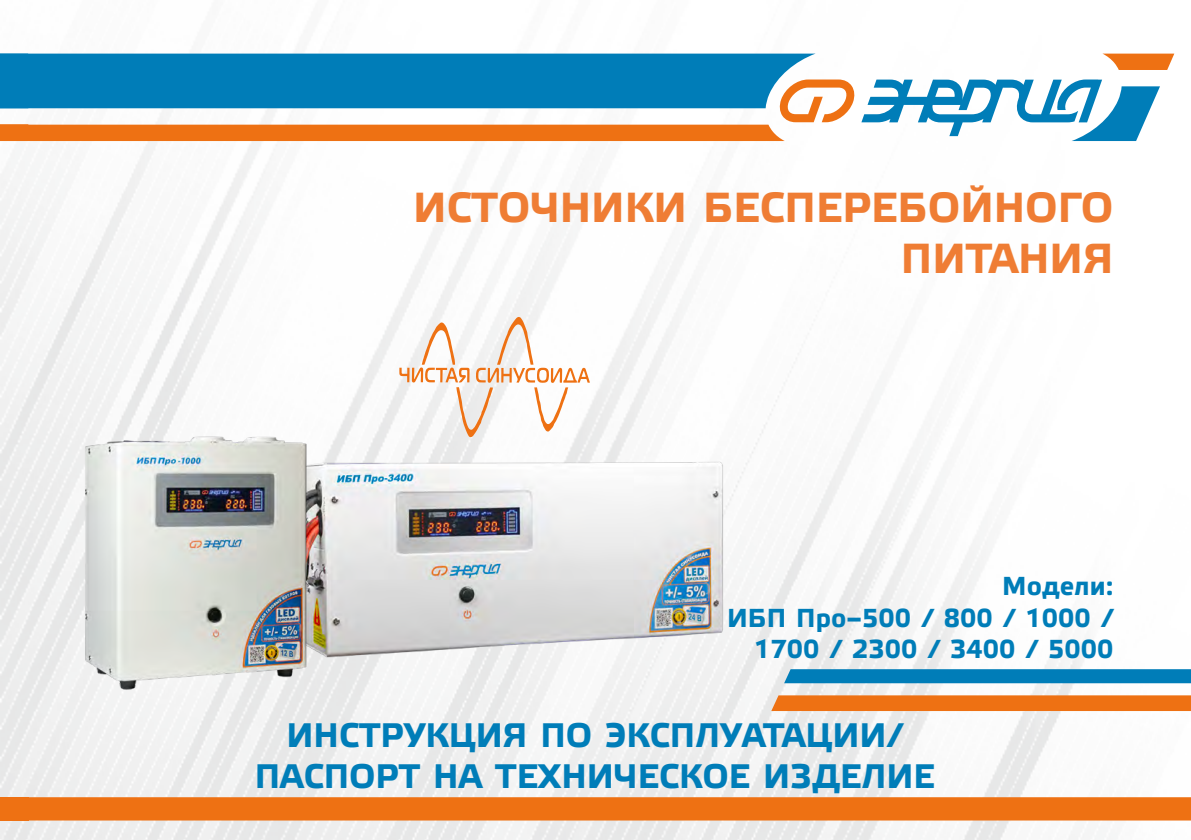
<style>
.page{position:relative;width:1191px;height:840px;background:#fff}
.page>*{position:absolute;margin:0;border:0;box-sizing:border-box;transform-origin:0 0}
.t1{font:700 42px/50.4px "Etelka Text Pro";color:#ef7d34;text-align:right}
.t2{font:700 34px/40.8px "Etelka Text Pro";color:#007db8;text-align:center}
.t3{font:700 26px/31.2px "Etelka Text Pro";color:#007db8;text-align:right}
</style>
<div class="page">
<img style="left:0;top:53px;width:1191px;height:786px">
<svg style="left:771px;top:695px;width:420px;height:15px;background:#ee751a"></svg>
<svg style="left:784px;top:668px;width:407px;height:14px;background:#1788bd"></svg>
<svg style="left:861px;top:79px;width:299px;height:62px"></svg>
<svg style="left:1102px;top:54px;width:72px;height:16px"></svg>
<svg style="left:0;top:54px;width:855px;height:87px"></svg>
<svg style="left:0;top:796px;width:1191px;height:24px;background:#ee771e"></svg>
<svg style="left:399px;top:316px;width:191px;height:79px"></svg>
<img style="left:265px;top:395px;width:477px;height:315px">
<img style="left:72px;top:426px;width:245px;height:269px">
<p class="t1" style="left:413px;top:184px;width:701px">ИСТОЧНИКИ БЕСПЕРЕБОЙНОГО<br>ПИТАНИЯ</p>
<p class="t3" style="left:727px;top:571px;width:388px">Модели:<br>ИБП Про–500 / 800 / 1000 /<br>1700 / 2300 / 3400 / 5000</p>
<p class="t2" style="left:255px;top:716px;width:681px">ИНСТРУКЦИЯ ПО ЭКСПЛУАТАЦИИ/<br>ПАСПОРТ НА ТЕХНИЧЕСКОЕ ИЗДЕЛИЕ</p>
</div>
